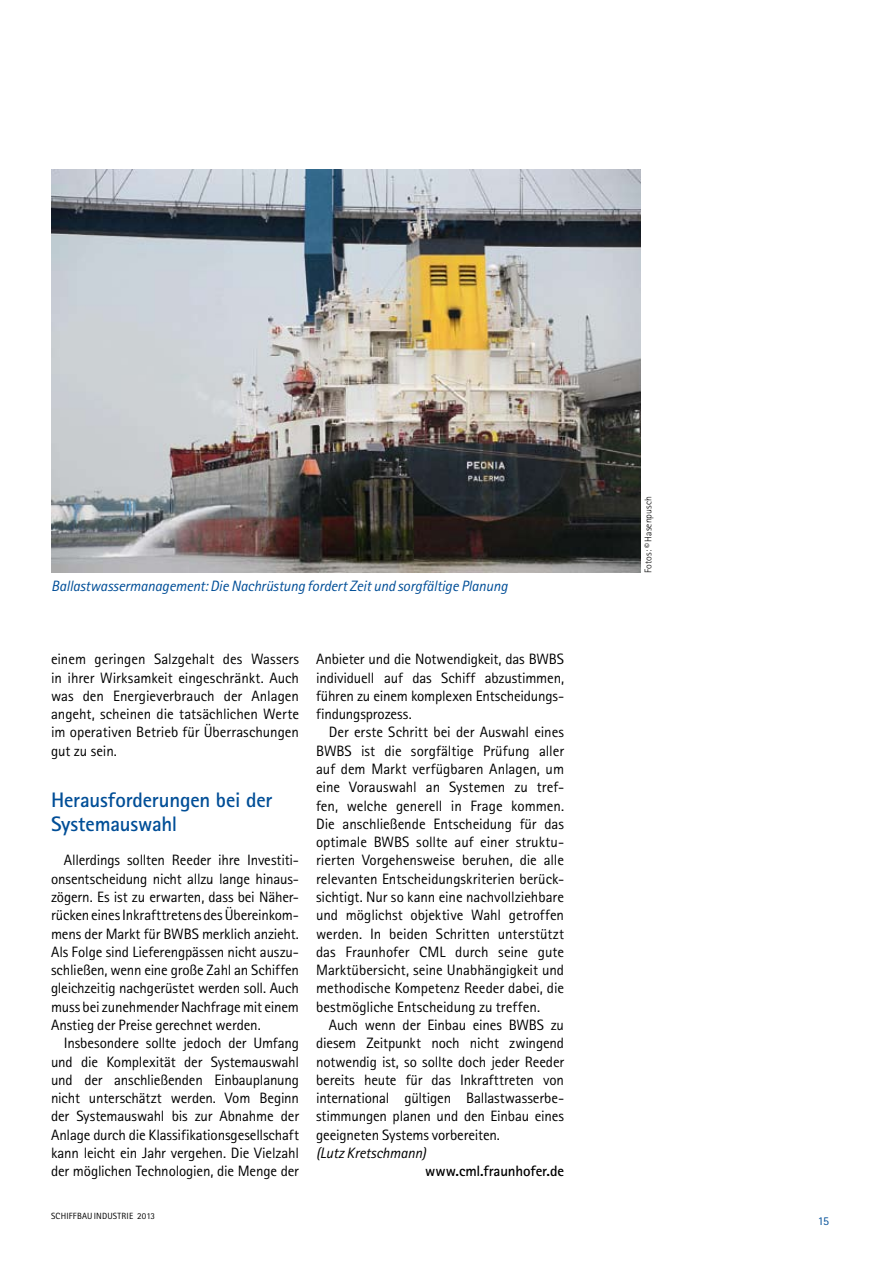
<style>
.page{position:relative;width:893px;height:1263px;background:#fff}
.page>*{position:absolute;margin:0;border:0;box-sizing:border-box;transform-origin:0 0}
.t1{font:700 21px/24px "Rotis Sans Serif Std";letter-spacing:-.01em;color:#004e97}
.t2{font:15px/18.3px "Rotis Sans Serif Std";letter-spacing:-.01em;color:#000;text-align:justify}
.t3{font:italic 15px "Rotis Sans Serif Std";letter-spacing:-.01em;color:#004e97}
.t4{font:700 15px "Rotis Sans Serif Std";letter-spacing:-.01em;color:#000}
.t5{font:italic 15px "Rotis Sans Serif Std";letter-spacing:-.01em;color:#000}
.t6{font:12px "Rotis Sans Serif Std";color:#004e97}
.t7{font:300 9.75px "Rotis Sans Serif Std";letter-spacing:.005em;color:#000}
.t8{font:9px "Rotis Sans Serif Std";letter-spacing:.02em;color:#000}
</style>
<div class="page">
<img style="left:51px;top:169px;width:589px;height:404px">
<p class="t3" style="left:51px;top:577px;width:458px">Ballastwassermanagement: Die Nachrüstung fordert Zeit und sorgfältige Planung</p>
<p class="t2" style="left:51px;top:650px;width:250px">einem geringen Salzgehalt des Wassers in ihrer Wirksamkeit eingeschränkt. Auch was den Energieverbrauch der Anlagen angeht, scheinen die tatsächlichen Werte im operativen Betrieb für Überraschungen gut zu sein.</p>
<h1 class="t1" style="left:51px;top:787px;width:223px">Herausforderungen bei der<br>Systemauswahl</h1>
<p class="t2" style="left:51px;top:851px;width:250px;text-indent:13px">Allerdings sollten Reeder ihre Investiti&shy;onsentscheidung nicht allzu lange hinaus&shy;zögern. Es ist zu erwarten, dass bei Näher&shy;rücken eines Inkrafttretens des Übereinkom&shy;mens der Markt für BWBS merklich anzieht.<br>Als Folge sind Lieferengpässen nicht auszu&shy;schließen, wenn eine große Zahl an Schiffen gleichzeitig nachgerüstet werden soll. Auch muss bei zunehmender Nachfrage mit einem Anstieg der Preise gerechnet werden.</p>
<p class="t2" style="left:51px;top:1034px;width:250px;text-indent:13px">Insbesondere sollte jedoch der Umfang und die Komplexität der Systemauswahl und der anschließenden Einbauplanung nicht unterschätzt werden. Vom Beginn der Systemauswahl bis zur Abnahme der Anlage durch die Klassifikationsgesellschaft kann leicht ein Jahr vergehen. Die Vielzahl der möglichen Technologien, die Menge der</p>
<p class="t8" style="left:51px;top:1211px;width:106px">SCHIFFBAUINDUSTRIE 2013</p>
<p class="t2" style="left:316px;top:650px;width:250px">Anbieter und die Notwendigkeit, das BWBS individuell auf das Schiff abzustimmen, führen zu einem komplexen Entscheidungs&shy;findungsprozess.</p>
<p class="t2" style="left:316px;top:723px;width:250px;text-indent:13px">Der erste Schritt bei der Auswahl eines BWBS ist die sorgfältige Prüfung aller auf dem Markt verfügbaren Anlagen, um eine Vorauswahl an Systemen zu tref&shy;fen, welche generell in Frage kommen.<br>Die anschließende Entscheidung für das optimale BWBS sollte auf einer struktu&shy;rierten Vorgehensweise beruhen, die alle relevanten Entscheidungskriterien berück&shy;sichtigt. Nur so kann eine nachvollziehbare und möglichst objektive Wahl getroffen werden. In beiden Schritten unterstützt das Fraunhofer CML durch seine gute Marktübersicht, seine Unabhängigkeit und methodische Kompetenz Reeder dabei, die bestmögliche Entscheidung zu treffen.</p>
<p class="t2" style="left:316px;top:1016px;width:250px;text-indent:13px">Auch wenn der Einbau eines BWBS zu diesem Zeitpunkt noch nicht zwingend notwendig ist, so sollte doch jeder Reeder bereits heute für das Inkrafttreten von international gültigen Ballastwasserbe&shy;stimmungen planen und den Einbau eines geeigneten Systems vorbereiten.</p>
<p class="t5" style="left:316px;top:1144px;width:111px">(Lutz Kretschmann)</p>
<p class="t4" style="left:425px;top:1162px;width:140px">www.cml.fraunhofer.de</p>
<p class="t7" style="left:642px;top:573px;width:78px;rotate:-90deg">Fotos: © Hasenpusch</p>
<p class="t6" style="left:818px;top:1213px;width:13px">15</p>
</div>
